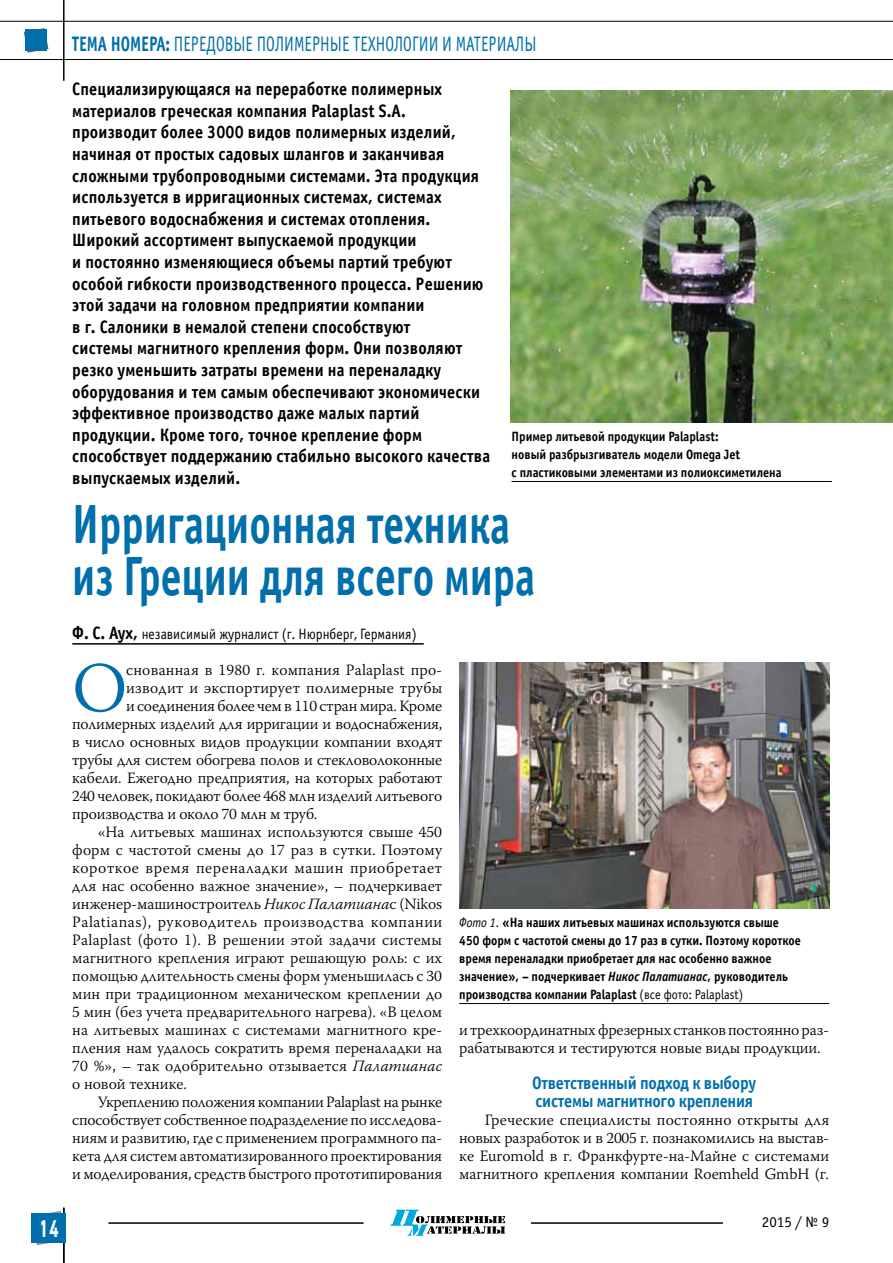
<style>
.page{position:relative;width:893px;height:1263px;background:#fff}
.page>*{position:absolute;margin:0;border:0;box-sizing:border-box;transform-origin:0 0}
.t1{font:300 70.35px "Warnock Pro";color:#006fab}
.t2{font:700 55.5px/52.5px "Officina Sans C";color:#006fab;scale:.75 1}
.t3{font:700 24px "Yanus C";color:#fff;scale:.7 1}
.t4{font:21px "Officina Sans C";color:#006fab;scale:.75 1}
.t5{font:700 18px/21.6px "Officina Sans C";letter-spacing:.01em;color:#000;scale:.9 1}
.t6{font:700 18px/18px "Officina Sans C";letter-spacing:-.015em;color:#006fab;scale:.9 1}
.t7{font:300 15.75px/18px "Warnock Pro";color:#000}
.t8{font:300 15.75px "Warnock Pro";letter-spacing:.035em;color:#000}
.t9{font:15px "Officina Sans C";color:#000;scale:.9 1}
.t10{font:15px "Officina Sans C";color:#000}
.t11{font:700 13.5px/18px "Officina Sans C";color:#000;scale:.9 1}
.s1{font-weight:700}
.s2{font-weight:700;font-size:18px}
.s3{font-style:italic}
.s4{font-weight:400;font-style:italic}
.s5{font-weight:400}
</style>
<div class="page">
<svg style="left:36px;top:1211px;width:26px;height:34px"></svg>
<hr style="left:63px;top:1208px;width:2px;height:55px;background:#000">
<hr style="left:0;top:59px;width:893px;height:1px;background:#000">
<hr style="left:0;top:21px;width:893px;height:1px;background:#000">
<hr style="left:63px;top:0;width:2px;height:81px;background:#000">
<hr style="left:531px;top:1222px;width:192px;height:2px;background:#000">
<hr style="left:108px;top:1222px;width:256px;height:2px;background:#000">
<svg style="left:390px;top:1210px;width:115px;height:26px"></svg>
<div style="left:32px;top:1213px;width:34px;height:30px;background:#006fab"></div>
<svg style="left:24px;top:28px;width:24px;height:25px"></svg>
<div style="left:26px;top:30px;width:21px;height:21px;background:#006fab"></div>
<hr style="left:511px;top:481px;width:321px;height:1px;background:#000">
<img style="left:510px;top:90px;width:383px;height:333px">
<hr style="left:72px;top:643px;width:352px;height:2px;background:#000">
<img style="left:459px;top:663px;width:370px;height:246px">
<hr style="left:459px;top:1003px;width:370px;height:1px;background:#000">
<h3 class="t3" style="left:38px;top:1215px;width:31px">14</h3>
<h3 class="t4" style="left:72px;top:33px;width:621px"><span class="s1">Тема номера:</span> ПЕРЕДОВЫЕ ПОЛИМЕРНЫЕ ТЕХНОЛОГИИ И МАТЕРИАЛЫ</h3>
<p class="t5" style="left:72px;top:79px;width:466px">Специализирующаяся на переработке полимерных материалов греческая компания Palaplast S.A. производит более 3000 видов полимерных изделий, начиная от простых садовых шлангов и заканчивая сложными трубопроводными системами. Эта продукция используется в ирригационных системах, системах питьевого водоснабжения и системах отопления.<br>Широкий ассортимент выпускаемой продукции<br>и постоянно изменяющиеся объемы партий требуют особой гибкости производственного процесса. Решению этой задачи на головном предприятии компании<br>в г. Салоники в немалой степени способствуют<br>системы магнитного крепления форм. Они позволяют резко уменьшить затраты времени на переналадку оборудования и тем самым обеспечивают экономически эффективное производство даже малых партий продукции. Кроме того, точное крепление форм способствует поддержанию стабильно высокого качества выпускаемых изделий.</p>
<h2 class="t2" style="left:72px;top:499px;width:619px">Ирригационная техника из Греции для всего мира</h2>
<p class="t9" style="left:72px;top:626px;width:384px"><span class="s2">Ф. С. Аух,</span> независимый журналист (г. Нюрнберг, Германия)</p>
<p class="t11" style="left:511px;top:427px;width:302px">Пример литьевой продукции Palaplast:<br>новый разбрызгиватель модели Omega Jet<br>с пластиковыми элементами из полиоксиметилена</p>
<h1 class="t1" style="left:72px;top:645px;width:56px">О</h1>
<p class="t7" style="left:126px;top:660px;width:318px">снованная в 1980 г. компания Palaplast про-</p>
<p class="t7" style="left:126px;top:678px;width:318px">изводит и экспортирует полимерные трубы</p>
<p class="t7" style="left:126px;top:696px;width:318px">и соединения более чем в 110 стран мира. Кроме</p>
<p class="t7" style="left:72px;top:714px;width:371px">полимерных изделий для ирригации и водоснабжения,</p>
<p class="t7" style="left:72px;top:732px;width:371px">в число основных видов продукции компании входят</p>
<p class="t7" style="left:72px;top:750px;width:371px">трубы для систем обогрева полов и стекловолоконные</p>
<p class="t7" style="left:72px;top:768px;width:371px">кабели. Ежегодно предприятия, на которых работают</p>
<p class="t7" style="left:72px;top:786px;width:371px">240 человек, покидают более 468 млн изделий литьевого</p>
<p class="t7" style="left:72px;top:804px;width:247px">производства и около 70 млн м труб.</p>
<p class="t7" style="left:98px;top:822px;width:346px">«На литьевых машинах используются свыше 450</p>
<p class="t7" style="left:72px;top:840px;width:371px">форм с частотой смены до 17 раз в сутки. Поэтому</p>
<p class="t8" style="left:72px;top:858px;width:371px">короткое время переналадки машин приобретает</p>
<p class="t7" style="left:72px;top:876px;width:371px">для нас особенно важное значение», – подчеркивает</p>
<p class="t7" style="left:72px;top:894px;width:371px">инженер-машиностроитель <span class="s3">Никос Палатиана</span>с (Nikos</p>
<p class="t8" style="left:72px;top:912px;width:372px">Palatianas), руководитель производства компании</p>
<p class="t7" style="left:72px;top:930px;width:371px">Palaplast (фото 1). В решении этой задачи системы</p>
<p class="t7" style="left:72px;top:948px;width:371px">магнитного крепления играют решающую роль: с их</p>
<p class="t7" style="left:72px;top:966px;width:371px">помощью длительность смены форм уменьшилась с 30</p>
<p class="t7" style="left:72px;top:984px;width:372px">мин при традиционном механическом креплении до</p>
<p class="t7" style="left:72px;top:1002px;width:371px">5 мин (без учета предварительного нагрева). «В целом</p>
<p class="t7" style="left:72px;top:1020px;width:371px">на литьевых машинах с системами магнитного кре-</p>
<p class="t7" style="left:72px;top:1038px;width:371px">пления нам удалось сократить время переналадки на</p>
<p class="t7" style="left:72px;top:1056px;width:371px">70 %», – так одобрительно отзывается <span class="s3">Палатианас</span></p>
<p class="t7" style="left:72px;top:1074px;width:116px">о новой технике.</p>
<p class="t7" style="left:98px;top:1092px;width:346px">Укреплению положения компании Palaplast на рынке</p>
<p class="t7" style="left:72px;top:1110px;width:371px">способствует собственное подразделение по исследова-</p>
<p class="t7" style="left:72px;top:1128px;width:371px">ниям и развитию, где с применением программного па-</p>
<p class="t7" style="left:72px;top:1146px;width:371px">кета для систем автоматизированного проектирования</p>
<p class="t7" style="left:72px;top:1164px;width:372px">и моделирования, средств быстрого прототипирования</p>
<p class="t11" style="left:459px;top:913px;width:381px"><span class="s4">Фото 1.</span> «На наших литьевых машинах используются свыше 450 форм с частотой смены до 17 раз в сутки. Поэтому короткое время переналадки приобретает для нас особенно важное значение», – подчеркивает <span class="s3">Никос Палатианас</span>, руководитель производства компании Palaplast <span class="s5">(все фото: Palaplast)</span></p>
<p class="t7" style="left:459px;top:1020px;width:371px">и трехкоординатных фрезерных станков постоянно раз&shy;рабатываются и тестируются новые виды продукции.</p>
<p class="t6" style="left:532px;top:1074px;width:251px">Ответственный подход к выбору системы магнитного крепления</p>
<p class="t7" style="left:459px;top:1110px;width:372px;text-align:justify;text-indent:26px">Греческие специалисты постоянно открыты для новых разработок и в 2005 г. познакомились на выстав&shy;ке Euromold в г. Франкфурте-на-Майне с системами магнитного крепления компании Roemheld GmbH (г.</p>
<p class="t10" style="left:762px;top:1213px;width:69px">2015 / № 9</p>
</div>
